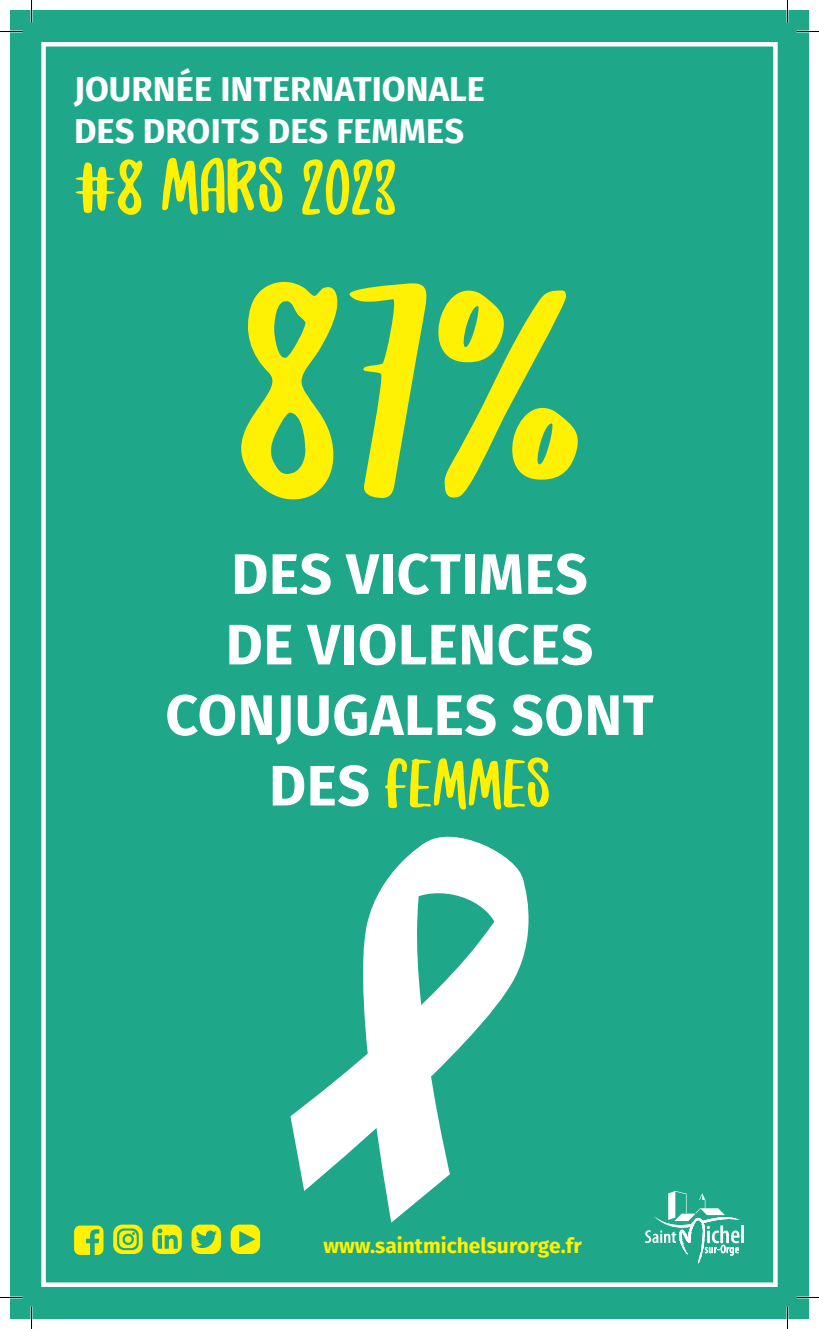
<style>
.page{position:relative;width:819px;height:1329px;background:#fff}
.page>*{position:absolute;margin:0;border:0;box-sizing:border-box;transform-origin:0 0}
.t1{font:300px "Amore";color:#fff101}
.t2{font:76.5px "Amore";color:#fff101}
.t3{font:69px "Amore";color:#fff101}
.t4{font:700 57px/70.5px "Fira Sans";letter-spacing:.01em;color:#fff;text-align:center}
.t5{font:700 34.5px/41.4px "Fira Sans";color:#fff}
.t6{font:700 21px "Fira Sans";color:#fff101}
.s1{font-family:"Fira Sans";font-weight:700;font-size:57px;color:#fff}
</style>
<div class="page">
<div style="left:10px;top:10px;width:798px;height:1308px;background:#1ea788"></div>
<svg style="left:74px;top:1225px;width:29px;height:29px"></svg>
<svg style="left:113px;top:1224px;width:30px;height:29px"></svg>
<svg style="left:152px;top:1224px;width:30px;height:29px"></svg>
<svg style="left:191px;top:1224px;width:30px;height:29px"></svg>
<svg style="left:230px;top:1224px;width:30px;height:29px"></svg>
<svg style="left:645px;top:1191px;width:98px;height:72px"></svg>
<svg style="left:385px;top:836px;width:138px;height:386px"></svg>
<svg style="left:290px;top:879px;width:239px;height:311px"></svg>
<div style="left:41px;top:42px;width:736px;height:1244px;border:4px solid #fff"></div>
<hr style="left:0;top:1296px;width:22px;height:2px;background:#fff">
<hr style="left:796px;top:1296px;width:22px;height:2px;background:#fff">
<hr style="left:786px;top:0;width:2px;height:23px;background:#fff">
<hr style="left:786px;top:1306px;width:2px;height:22px;background:#fff">
<svg style="left:0;top:31px;width:22px;height:1px"></svg>
<svg style="left:796px;top:31px;width:22px;height:1px"></svg>
<svg style="left:0;top:1297px;width:22px;height:1px"></svg>
<svg style="left:796px;top:1297px;width:22px;height:1px"></svg>
<svg style="left:31px;top:0;width:1px;height:23px"></svg>
<svg style="left:31px;top:1306px;width:1px;height:22px"></svg>
<svg style="left:786px;top:10px;width:1px;height:13px"></svg>
<svg style="left:786px;top:1306px;width:1px;height:13px"></svg>
<p class="t5" style="left:74px;top:71px;width:412px">JOURNÉE INTERNATIONALE<br>DES DROITS DES FEMMES</p>
<h2 class="t2" style="left:74px;top:162px;width:324px">#8 MARS 2023</h2>
<h1 class="t1" style="left:235px;top:292px;width:350px">87%</h1>
<h3 class="t4" style="left:165px;top:543px;width:489px">DES VICTIMES<br>DE VIOLENCES<br>CONJUGALES SONT</h3>
<h3 class="t3" style="left:269px;top:762px;width:282px"><span class="s1">DES</span> FEMMES</h3>
<p class="t6" style="left:323px;top:1231px;width:260px">www.saintmichelsurorge.fr</p>
</div>
